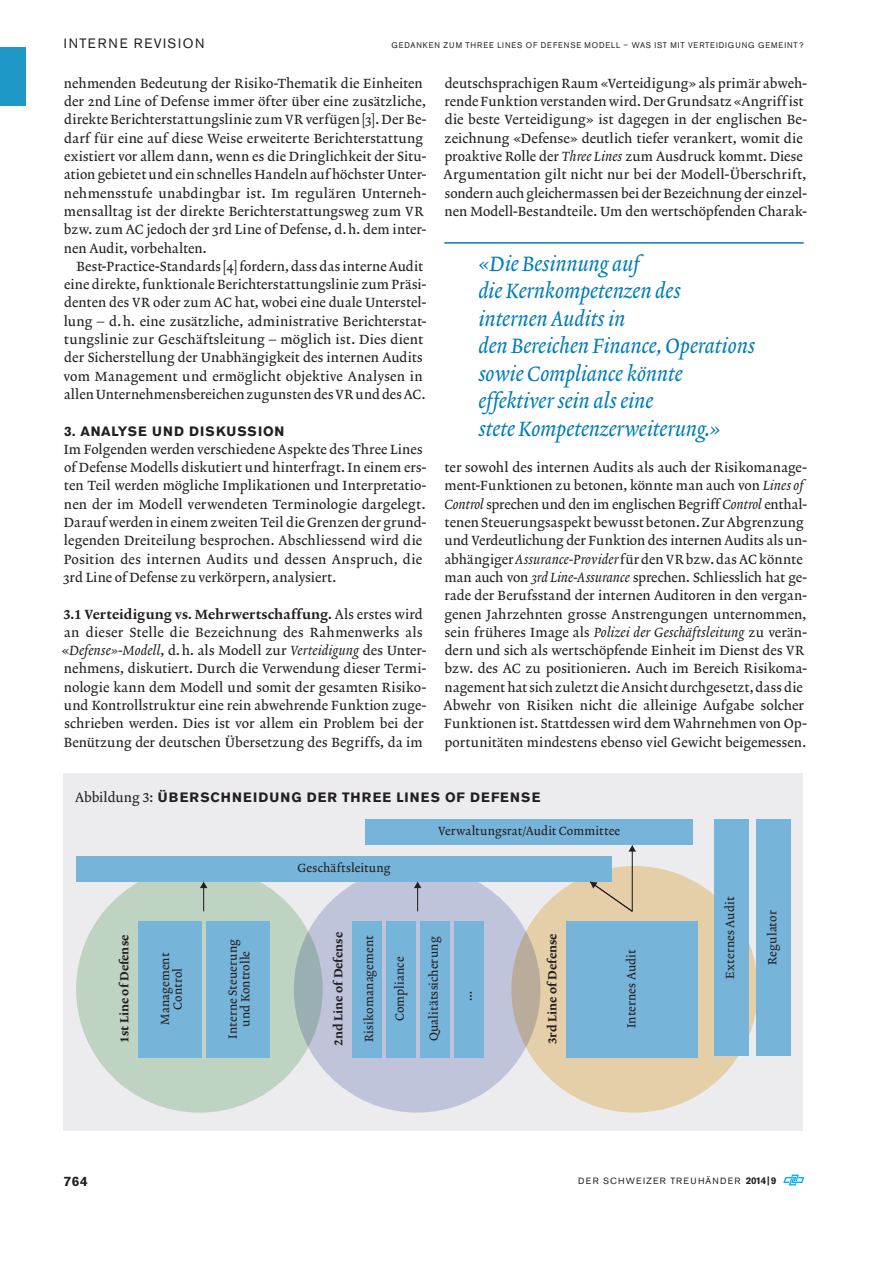
<style>
.page{position:relative;width:893px;height:1263px;background:#fff}
.page>*{position:absolute;margin:0;border:0;box-sizing:border-box;transform-origin:0 0}
.t1{font:21px/27.5px "Lexicon No 2 Italic A";letter-spacing:-.005em;color:#007cb6}
.t2{font:13.5px/18.3px "Lexicon No 2 Roman A";letter-spacing:.005em;color:#231f20}
.t3{font:700 13.5px "Akzidenz Grotesk Pro";letter-spacing:.09em;color:#231f20}
.t4{font:13.5px "Akzidenz Grotesk Pro";letter-spacing:.12em;color:#231f20}
.t5{font:12px/12.8px "Lexicon No 2 Roman A";letter-spacing:.015em;color:#231f20;text-align:center}
.t6{font:12px "Lexicon No 2 Roman D";color:#231f20}
.t7{font:9px "Akzidenz Grotesk Pro";letter-spacing:.135em;color:#231f20}
.t8{font:8.25px "Akzidenz Grotesk Pro";color:#231f20;scale:.95 1}
.s1{font-family:"Akzidenz Grotesk Pro";font-weight:700}
.s2{font-family:"Lexicon No 2 Roman D"}
.s3{font-family:"Lexicon No 2 Italic A"}
.s4{font-family:"Lexicon No 2 Roman A";font-weight:400}
.s5{font-weight:700;font-size:9.75px}
</style>
<div class="page">
<svg style="left:783px;top:1174px;width:21px;height:11px"></svg>
<div style="left:0;top:48px;width:26px;height:58px;background:#1e97c7"></div>
<div style="left:63px;top:773px;width:740px;height:358px;background:#ececee"></div>
<div style="left:76px;top:866px;width:247px;height:246px;background:#bed3c1;border-radius:50%"></div>
<svg style="left:294px;top:866px;width:246px;height:246px;background:#bcc2d7"></svg>
<svg style="left:511px;top:866px;width:247px;height:246px;background:#decba7"></svg>
<div style="left:714px;top:819px;width:34px;height:237px;background:#77b4d9"></div>
<div style="left:756px;top:819px;width:35px;height:237px;background:#77b4d9"></div>
<div style="left:365px;top:819px;width:328px;height:26px;background:#77b4d9"></div>
<div style="left:76px;top:856px;width:536px;height:25px;background:#77b4d9"></div>
<div style="left:138px;top:921px;width:63px;height:136px;background:#77b4d9"></div>
<div style="left:206px;top:921px;width:64px;height:136px;background:#77b4d9"></div>
<div style="left:352px;top:921px;width:30px;height:136px;background:#77b4d9"></div>
<div style="left:386px;top:921px;width:30px;height:136px;background:#77b4d9"></div>
<div style="left:420px;top:921px;width:30px;height:136px;background:#77b4d9"></div>
<div style="left:454px;top:921px;width:30px;height:136px;background:#77b4d9"></div>
<div style="left:566px;top:921px;width:131px;height:136px;background:#77b4d9"></div>
<svg style="left:200px;top:882px;width:7px;height:29px"></svg>
<svg style="left:414px;top:882px;width:7px;height:29px"></svg>
<hr style="left:632px;top:850px;width:1px;height:61px;background:#231f20">
<svg style="left:629px;top:845px;width:7px;height:6px"></svg>
<svg style="left:590px;top:882px;width:43px;height:30px"></svg>
<hr style="left:444px;top:242px;width:360px;height:2px;background:#007cb6">
<p class="t4" style="left:64px;top:34px;width:142px">INTERNE REVISION</p>
<p class="t8" style="left:391px;top:39px;width:15px">GEDANKEN</p>
<p class="t8" style="left:443px;top:39px;width:8px">ZUM</p>
<p class="t8" style="left:465px;top:39px;width:13px">THREE</p>
<p class="t8" style="left:497px;top:39px;width:12px">LINES</p>
<p class="t8" style="left:526px;top:39px;width:23px">OF DEFENSE</p>
<p class="t8" style="left:585px;top:39px;width:8px">MODELL</p>
<p class="t8" style="left:624px;top:39px;width:17px">– WAS</p>
<p class="t8" style="left:654px;top:39px;width:6px">IST</p>
<p class="t8" style="left:670px;top:39px;width:6px">MIT</p>
<p class="t8" style="left:688px;top:39px;width:7px">VERTEIDIGUNG</p>
<p class="t8" style="left:758px;top:39px;width:7px">GEMEINT</p>
<p class="t8" style="left:799px;top:39px;width:6px">?</p>
<p class="t2" style="left:64px;top:75px;width:360px">nehmenden Bedeutung der Risiko-Thematik die Einheiten</p>
<p class="t2" style="left:64px;top:93px;width:363px">der 2nd Line of Defense immer öfter über eine zusätzliche,</p>
<p class="t2" style="left:64px;top:111px;width:364px">direkte Berichterstattungslinie zum VR verfügen[3]. Der Be-</p>
<p class="t2" style="left:64px;top:130px;width:360px">darf für eine auf diese Weise erweiterte Berichterstattung</p>
<p class="t2" style="left:64px;top:148px;width:364px">existiert vor allem dann, wenn es die Dringlichkeit der Situ-</p>
<p class="t2" style="left:64px;top:166px;width:364px">ation gebietet und ein schnelles Handeln auf höchster Unter-</p>
<p class="t2" style="left:64px;top:184px;width:364px">nehmensstufe unabdingbar ist. Im regulären Unterneh-</p>
<p class="t2" style="left:64px;top:203px;width:361px">mensalltag ist der direkte Berichterstattungsweg zum VR</p>
<p class="t2" style="left:64px;top:221px;width:364px">bzw. zum AC jedoch der 3rd Line of Defense, d.h. dem inter-</p>
<p class="t2" style="left:64px;top:239px;width:144px">nen Audit, vorbehalten.</p>
<p class="t2" style="left:76px;top:258px;width:348px">Best-Practice-Standards [4] fordern, dass das interne Audit</p>
<p class="t2" style="left:64px;top:276px;width:364px">eine direkte, funktionale Berichterstattungslinie zum Präsi-</p>
<p class="t2" style="left:64px;top:294px;width:364px">denten des VR oder zum AC hat, wobei eine duale Unterstel-</p>
<p class="t2" style="left:64px;top:313px;width:364px">lung – d.h. eine zusätzliche, administrative Berichterstat-</p>
<p class="t2" style="left:64px;top:331px;width:361px">tungslinie zur Geschäftsleitung – möglich ist. Dies dient</p>
<p class="t2" style="left:64px;top:349px;width:360px">der Sicherstellung der Unabhängigkeit des internen Audits</p>
<p class="t2" style="left:64px;top:367px;width:361px">vom Management und ermöglicht objektive Analysen in</p>
<p class="t2" style="left:64px;top:386px;width:363px">allen Unternehmensbereichen zugunsten des VR und des AC.</p>
<p class="t2" style="left:63px;top:422px;width:365px"><span class="s1">3. ANALYSE UND DISKUSSION<br></span>Im Folgenden werden verschiedene Aspekte des Three Lines of Defense Modells diskutiert und hinterfragt. In einem ers&shy;ten Teil werden mögliche Implikationen und Interpretatio&shy;nen der im Modell verwendeten Terminologie dargelegt.<br>Darauf werden in einem zweiten Teil die Grenzen der grund&shy;legenden Dreiteilung besprochen. Abschliessend wird die Position des internen Audits und dessen Anspruch, die 3rd Line of Defense zu verkörpern, analysiert.</p>
<p class="t2" style="left:62px;top:605px;width:366px"><span class="s2">3.1 Verteidigung vs. Mehrwertschaffung.</span> Als erstes wird an dieser Stelle die Bezeichnung des Rahmenwerks als «<span class="s3">Defense»-Modell</span>, d.h. als Modell zur <span class="s3">Verteidigung</span> des Unter&shy;nehmens, diskutiert. Durch die Verwendung dieser Termi&shy;nologie kann dem Modell und somit der gesamten Risiko&shy;und Kontrollstruktur eine rein abwehrende Funktion zuge&shy;schrieben werden. Dies ist vor allem ein Problem bei der Benützung der deutschen Übersetzung des Begriffs, da im</p>
<p class="t2" style="left:444px;top:75px;width:365px">deutschsprachigen Raum «Verteidigung» als primär abweh&shy;rende Funktion verstanden wird. Der Grundsatz «Angriff ist die beste Verteidigung» ist dagegen in der englischen Be&shy;zeichnung «Defense» deutlich tiefer verankert, womit die proaktive Rolle der <span class="s3">Three Lines</span> zum Ausdruck kommt. Diese Argumentation gilt nicht nur bei der Modell-Überschrift, sondern auch gleichermassen bei der Bezeichnung der einzel&shy;nen Modell-Bestandteile. Um den wertschöpfenden Charak-</p>
<p class="t1" style="left:478px;top:251px;width:278px">«Die Besinnung auf<br>die Kernkompetenzen des internen Audits in<br>den Bereichen Finance, Operations sowie Compliance könnte effektiver sein als eine<br>stete Kompetenzerweiterung.»</p>
<p class="t2" style="left:444px;top:459px;width:365px">ter sowohl des internen Audits als auch der Risikomanage&shy;ment-Funktionen zu betonen, könnte man auch von <span class="s3">Lines of Control</span> sprechen und den im englischen Begriff <span class="s3">Control</span> enthal&shy;tenen Steuerungsaspekt bewusst betonen. Zur Abgrenzung und Verdeutlichung der Funktion des internen Audits als un&shy;abhängiger <span class="s3">Assurance-Provider</span> für den VR bzw. das AC könnte man auch von <span class="s3">3rd Line-Assurance</span> sprechen. Schliesslich hat ge&shy;rade der Berufsstand der internen Auditoren in den vergan&shy;genen Jahrzehnten grosse Anstrengungen unternommen, sein früheres Image als <span class="s3">Polizei der Geschäftsleitung</span> zu verän&shy;dern und sich als wertschöpfende Einheit im Dienst des VR bzw. des AC zu positionieren. Auch im Bereich Risikoma&shy;nagement hat sich zuletzt die Ansicht durchgesetzt, dass die Abwehr von Risiken nicht die alleinige Aufgabe solcher Funktionen ist. Stattdessen wird dem Wahrnehmen von Op&shy;portunitäten mindestens ebenso viel Gewicht beigemessen.</p>
<p class="t3" style="left:75px;top:788px;width:467px"><span class="s4">Abbildung 3:</span> ÜBERSCHNEIDUNG DER THREE LINES OF DEFENSE</p>
<p class="t5" style="left:297px;top:862px;width:95px">Geschäftsleitung</p>
<p class="t5" style="left:438px;top:825px;width:183px">Verwaltungsrat/Audit Committee</p>
<p class="t6" style="left:331px;top:1046px;width:115px;rotate:-90deg">2nd Line of Defense</p>
<p class="t6" style="left:117px;top:1043px;width:109px;rotate:-90deg">1st Line of Defense</p>
<p class="t5" style="left:363px;top:1042px;width:108px;rotate:-90deg">Risikomanagement</p>
<p class="t5" style="left:227px;top:1038px;width:101px;rotate:-90deg">Interne Steuerung und Kontrolle</p>
<p class="t5" style="left:159px;top:1025px;width:73px;rotate:-90deg">Management<br>Control</p>
<p class="t5" style="left:394px;top:1021px;width:66px;rotate:-90deg">Compliance</p>
<p class="t5" style="left:428px;top:1041px;width:106px;rotate:-90deg">Qualitätssicherung</p>
<p class="t5" style="left:462px;top:1001px;width:12px;rotate:-90deg">…</p>
<p class="t6" style="left:545px;top:1044px;width:112px;rotate:-90deg">3rd Line of Defense</p>
<p class="t5" style="left:625px;top:1028px;width:80px;rotate:-90deg">Internes Audit</p>
<p class="t5" style="left:724px;top:978px;width:83px;rotate:-90deg">Externes Audit</p>
<p class="t5" style="left:767px;top:965px;width:56px;rotate:-90deg">Regulator</p>
<p class="t3" style="left:64px;top:1172px;width:25px">764</p>
<p class="t7" style="left:578px;top:1174px;width:199px">DER SCHWEIZER TREUHÄNDER <span class="s5">2014|9</span></p>
</div>
